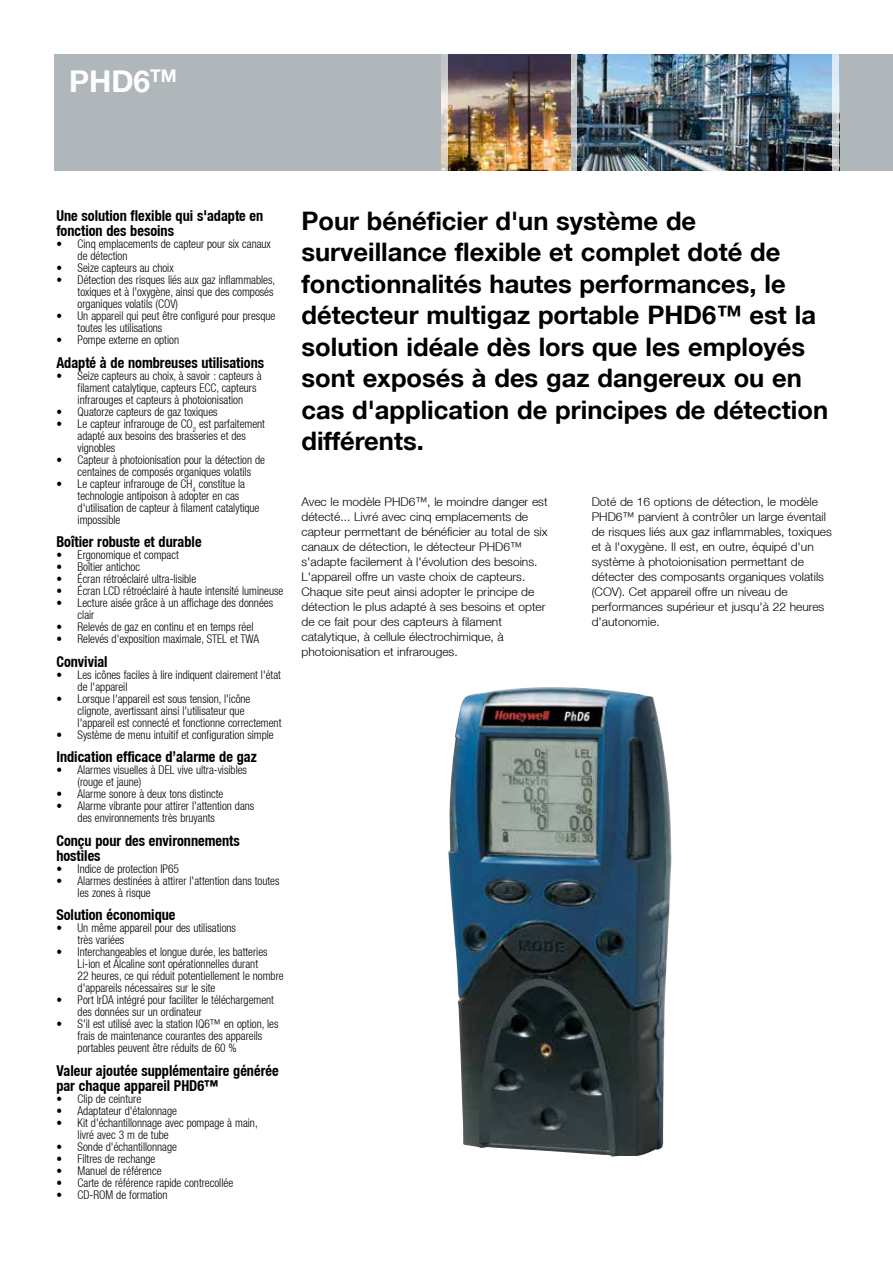
<style>
.page{position:relative;width:893px;height:1263px;background:#fff}
.page>*{position:absolute;margin:0;border:0;box-sizing:border-box;transform-origin:0 0}
.t1{font:700 30px "Helvetica Neue LT";color:#fff}
.t2{font:700 25.5px/31.5px "Helvetica Neue LT";color:#000}
.t3{font:700 condensed 15px/15px "Helvetica Neue LT";color:#000;scale:.95 1}
.t4{font:300 condensed 12px/12px "Helvetica Neue LT";color:#000;scale:.95 1}
.t5{font:300 12px/15px "Helvetica Neue LT";color:#000}
</style>
<div class="page">
<div style="left:54px;top:54px;width:839px;height:116px;background:#b0b7bb"></div>
<img style="left:448px;top:54px;width:385px;height:116px">
<svg style="left:570px;top:54px;width:7px;height:117px"></svg>
<svg style="left:833px;top:54px;width:6px;height:117px"></svg>
<svg style="left:442px;top:54px;width:6px;height:117px"></svg>
<img style="left:448px;top:687px;width:223px;height:470px">
<h1 class="t1" style="left:69px;top:62px;width:109px">PHD6<sup>TM</sup></h1>
<p class="t3" style="left:56px;top:208px;width:219px">Une solution flexible qui s'adapte en fonction des besoins</p>
<p class="t4" style="left:78px;top:238px;width:205px;text-indent:-21px">• Cinq emplacements de capteur pour six canaux de détection</p>
<p class="t4" style="left:56px;top:262px;width:125px">• Seize capteurs au choix</p>
<p class="t4" style="left:78px;top:274px;width:210px;text-indent:-21px">• Détection des risques liés aux gaz inflammables, toxiques et à l'oxygène, ainsi que des composés organiques volatils (COV)</p>
<p class="t4" style="left:78px;top:310px;width:210px;text-indent:-21px">• Un appareil qui peut être configuré pour presque toutes les utilisations</p>
<p class="t4" style="left:56px;top:334px;width:131px">• Pompe externe en option</p>
<p class="t3" style="left:56px;top:355px;width:220px">Adapté à de nombreuses utilisations</p>
<p class="t4" style="left:78px;top:369px;width:195px;text-indent:-21px">• Seize capteurs au choix, à savoir : capteurs à filament catalytique, capteurs ECC, capteurs infrarouges et capteurs à photoionisation</p>
<p class="t4" style="left:56px;top:405px;width:171px">• Quatorze capteurs de gaz toxiques</p>
<p class="t4" style="left:78px;top:417px;width:199px;text-indent:-21px">• Le capteur infrarouge de CO<sub>2</sub> est parfaitement adapté aux besoins des brasseries et des vignobles</p>
<p class="t4" style="left:78px;top:453px;width:199px;text-indent:-21px">• Capteur à photoionisation pour la détection de centaines de composés organiques volatils</p>
<p class="t4" style="left:78px;top:477px;width:193px;text-indent:-21px">• Le capteur infrarouge de CH<sub>4</sub> constitue la technologie antipoison à adopter en cas d'utilisation de capteur à filament catalytique impossible</p>
<p class="t3" style="left:56px;top:534px;width:154px">Boîtier robuste et durable</p>
<p class="t4" style="left:56px;top:549px;width:130px">• Ergonomique et compact</p>
<p class="t4" style="left:56px;top:561px;width:90px">• Boîtier antichoc</p>
<p class="t4" style="left:56px;top:573px;width:149px">• Écran rétroéclairé ultra-lisible</p>
<p class="t4" style="left:56px;top:585px;width:241px">• Écran LCD rétroéclairé à haute intensité lumineuse</p>
<p class="t4" style="left:78px;top:597px;width:207px;text-indent:-21px">• Lecture aisée grâce à un affichage des données clair</p>
<p class="t4" style="left:56px;top:621px;width:209px">• Relevés de gaz en continu et en temps réel</p>
<p class="t4" style="left:56px;top:633px;width:215px">• Relevés d'exposition maximale, STEL et TWA</p>
<p class="t3" style="left:56px;top:654px;width:56px">Convivial</p>
<p class="t4" style="left:78px;top:668px;width:216px;text-indent:-21px">• Les icônes faciles à lire indiquent clairement l'état de l'appareil</p>
<p class="t4" style="left:78px;top:692px;width:216px;text-indent:-21px">• Lorsque l'appareil est sous tension, l'icône clignote, avertissant ainsi l'utilisateur que l'appareil est connecté et fonctionne correctement</p>
<p class="t4" style="left:56px;top:728px;width:230px">• Système de menu intuitif et configuration simple</p>
<p class="t3" style="left:56px;top:749px;width:212px">Indication efficace d’alarme de gaz</p>
<p class="t4" style="left:78px;top:764px;width:180px;text-indent:-21px">• Alarmes visuelles à DEL vive ultra-visibles (rouge et jaune)</p>
<p class="t4" style="left:56px;top:788px;width:177px">• Alarme sonore à deux tons distincte</p>
<p class="t4" style="left:78px;top:800px;width:188px;text-indent:-21px">• Alarme vibrante pour attirer l'attention dans des environnements très bruyants</p>
<p class="t3" style="left:56px;top:833px;width:195px">Conçu pour des environnements hostiles</p>
<p class="t4" style="left:56px;top:862px;width:131px">• Indice de protection IP65</p>
<p class="t4" style="left:78px;top:874px;width:214px;text-indent:-21px">• Alarmes destinées à attirer l'attention dans toutes les zones à risque</p>
<p class="t3" style="left:56px;top:907px;width:127px">Solution économique</p>
<p class="t4" style="left:78px;top:922px;width:168px;text-indent:-21px">• Un même appareil pour des utilisations très variées</p>
<p class="t4" style="left:78px;top:946px;width:218px;text-indent:-21px">• Interchangeables et longue durée, les batteries Li-ion et Alcaline sont opérationnelles durant<br>22 heures, ce qui réduit potentiellement le nombre d'appareils nécessaires sur le site</p>
<p class="t4" style="left:78px;top:994px;width:208px;text-indent:-21px">• Port IrDA intégré pour faciliter le téléchargement des données sur un ordinateur</p>
<p class="t4" style="left:78px;top:1018px;width:213px;text-indent:-21px">• S'il est utilisé avec la station IQ6™ en option, les frais de maintenance courantes des appareils portables peuvent être réduits de 60 %</p>
<p class="t3" style="left:56px;top:1063px;width:235px">Valeur ajoutée supplémentaire générée par chaque appareil PHD6™</p>
<p class="t4" style="left:56px;top:1092px;width:91px">• Clip de ceinture</p>
<p class="t4" style="left:56px;top:1104px;width:128px">• Adaptateur d'étalonnage</p>
<p class="t4" style="left:78px;top:1116px;width:191px;text-indent:-21px">• Kit d'échantillonnage avec pompage à main, livré avec 3 m de tube</p>
<p class="t4" style="left:56px;top:1140px;width:129px">• Sonde d'échantillonnage</p>
<p class="t4" style="left:56px;top:1152px;width:106px">• Filtres de rechange</p>
<p class="t4" style="left:56px;top:1164px;width:112px">• Manuel de référence</p>
<p class="t4" style="left:56px;top:1176px;width:188px">• Carte de référence rapide contrecollée</p>
<p class="t4" style="left:56px;top:1188px;width:119px">• CD-ROM de formation</p>
<p class="t2" style="left:301px;top:204px;width:528px">Pour bénéficier d'un système de surveillance flexible et complet doté de fonctionnalités hautes performances, le détecteur multigaz portable PHD6™ est la solution idéale dès lors que les employés sont exposés à des gaz dangereux ou en cas d'application de principes de détection différents.</p>
<p class="t5" style="left:301px;top:494px;width:248px">Avec le modèle PHD6™, le moindre danger est détecté... Livré avec cinq emplacements de capteur permettant de bénéficier au total de six canaux de détection, le détecteur PHD6™ s'adapte facilement à l'évolution des besoins.<br>L'appareil offre un vaste choix de capteurs.<br>Chaque site peut ainsi adopter le principe de détection le plus adapté à ses besoins et opter de ce fait pour des capteurs à filament catalytique, à cellule électrochimique, à photoionisation et infrarouges.</p>
<p class="t5" style="left:592px;top:494px;width:242px">Doté de 16 options de détection, le modèle PHD6™ parvient à contrôler un large éventail de risques liés aux gaz inflammables, toxiques et à l'oxygène. Il est, en outre, équipé d'un système à photoionisation permettant de détecter des composants organiques volatils (COV). Cet appareil offre un niveau de performances supérieur et jusqu'à 22 heures d'autonomie.</p>
</div>
